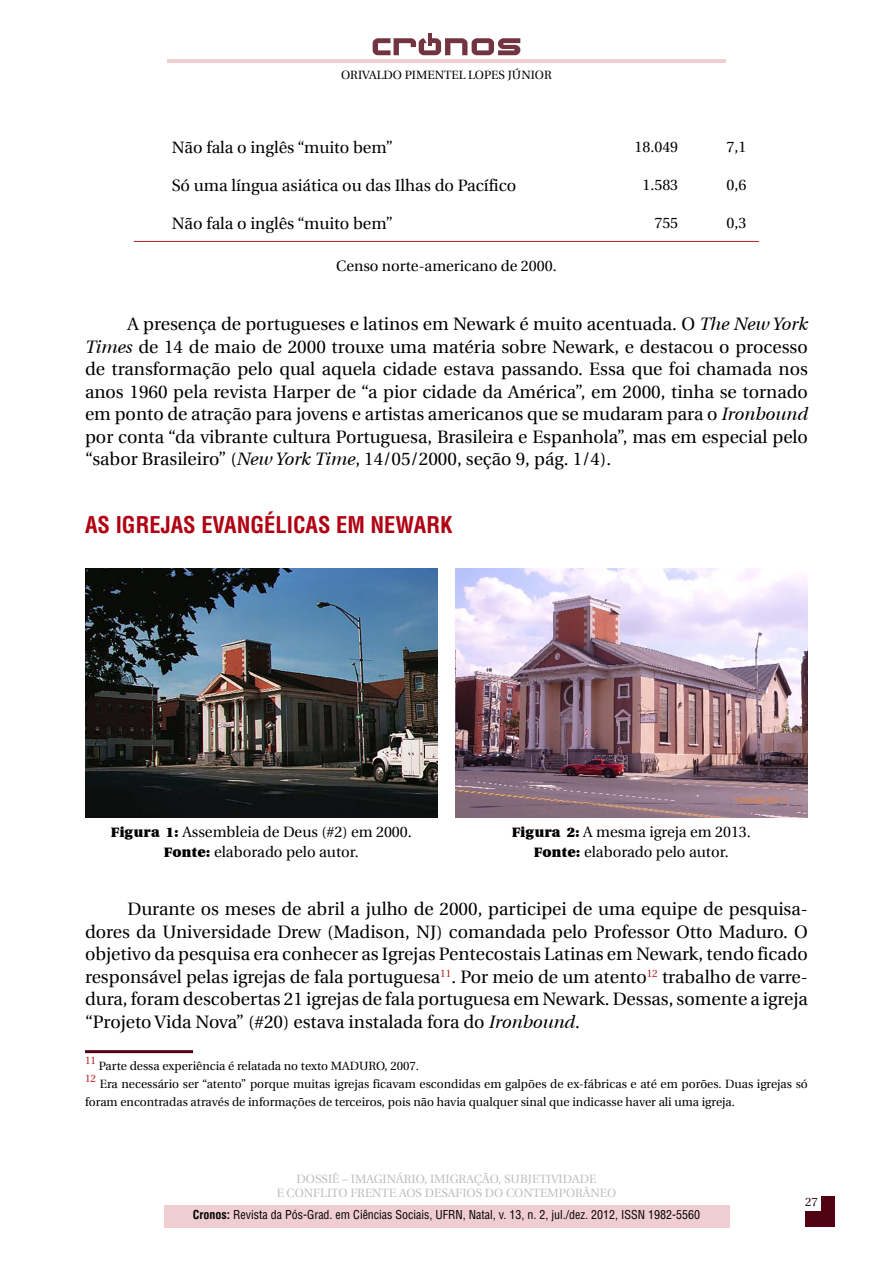
<style>
.page{position:relative;width:893px;height:1263px;background:#fff}
.page>*{position:absolute;margin:0;border:0;box-sizing:border-box;transform-origin:0 0}
.t1{font:700 condensed 22.5px "Helvetica LT Std";color:#b00212}
.t2{font:18px/22.5px "Utopia";color:#000;text-align:justify}
.t3{font:16.5px "Utopia";color:#000}
.t4{font:15px/19.5px "Utopia";color:#000;text-align:center}
.t5{font:12px/18px "Utopia";color:#000}
.t6{font:condensed 12px "Helvetica LT Std";color:#000}
.t7{font:12px/14.4px "Utopia";color:#bcbec0;text-align:center}
.t8{font:12px "Utopia";color:#2c0212}
.t9{font:10.5px "Utopia";color:#b01f24}
.s1{font-style:italic}
.s2{font-weight:700}
</style>
<div class="page">
<hr style="left:428px;top:33px;width:4px;height:13px;background:#733441">
<svg style="left:373px;top:38px;width:147px;height:17px"></svg>
<hr style="left:167px;top:59px;width:559px;height:4px;background:#efcdd0">
<div style="left:164px;top:1205px;width:565px;height:22px;background:#efcdd0"></div>
<div style="left:805px;top:1196px;width:30px;height:31px;background:#500212"></div>
<div style="left:796px;top:1189px;width:24px;height:22px;background:#fff"></div>
<hr style="left:134px;top:241px;width:472px;height:1px;background:#b01f24">
<hr style="left:606px;top:241px;width:85px;height:1px;background:#b01f24">
<hr style="left:691px;top:241px;width:68px;height:1px;background:#b01f24">
<img style="left:85px;top:568px;width:353px;height:250px">
<img style="left:455px;top:568px;width:353px;height:250px">
<hr style="left:85px;top:1050px;width:108px;height:3px;background:#500212">
<p class="t5" style="left:341px;top:66px;width:212px">ORIVALDO PIMENTEL LOPES JÚNIOR</p>
<p class="t3" style="left:172px;top:138px;width:223px">Não fala o inglês “muito bem”</p>
<p class="t4" style="left:634px;top:138px;width:45px">18.049</p>
<p class="t4" style="left:726px;top:138px;width:21px">7,1</p>
<p class="t3" style="left:172px;top:176px;width:346px">Só uma língua asiática ou das Ilhas do Pacífico</p>
<p class="t4" style="left:642px;top:176px;width:37px">1.583</p>
<p class="t4" style="left:726px;top:176px;width:21px">0,6</p>
<p class="t3" style="left:172px;top:214px;width:223px">Não fala o inglês “muito bem”</p>
<p class="t4" style="left:654px;top:213px;width:25px">755</p>
<p class="t4" style="left:726px;top:213px;width:21px">0,3</p>
<p class="t4" style="left:336px;top:256px;width:222px">Censo norte-americano de 2000.</p>
<p class="t2" style="left:85px;top:313px;width:724px;text-indent:43px">A presença de portugueses e latinos em Newark é muito acentuada. O <span class="s1">The New York Times</span> de 14 de maio de 2000 trouxe uma matéria sobre Newark, e destacou o processo de transformação pelo qual aquela cidade estava passando. Essa que foi chamada nos anos 1960 pela revista Harper de “a pior cidade da América”, em 2000, tinha se tornado em ponto de atração para jovens e artistas americanos que se mudaram para o <span class="s1">Ironbound </span>por conta “da vibrante cultura Portuguesa, Brasileira e Espanhola”, mas em especial pelo “sabor Brasileiro” (<span class="s1">New York Time</span>, 14/05/2000, seção 9, pág. 1/4).</p>
<p class="t1" style="left:85px;top:510px;width:369px">AS IGREJAS EVANGÉLICAS EM NEWARK</p>
<p class="t4" style="left:111px;top:822px;width:302px"><span class="s2">Figura 1:</span> Assembleia de Deus (#2) em 2000.<br><span class="s2">Fonte:</span> elaborado pelo autor.</p>
<p class="t4" style="left:512px;top:822px;width:240px"><span class="s2">Figura 2:</span> A mesma igreja em 2013.<br><span class="s2">Fonte:</span> elaborado pelo autor.</p>
<p class="t2" style="left:85px;top:898px;width:724px;text-indent:43px">Durante os meses de abril a julho de 2000, participei de uma equipe de pesquisa&shy;dores da Universidade Drew (Madison, NJ) comandada pelo Professor Otto Maduro. O objetivo da pesquisa era conhecer as Igrejas Pentecostais Latinas em Newark, tendo ficado responsável pelas igrejas de fala portuguesa<sup>11</sup>. Por meio de um atento<sup>12</sup> trabalho de varre&shy;dura, foram descobertas 21 igrejas de fala portuguesa em Newark. Dessas, somente a igreja “Projeto Vida Nova” (#20) estava instalada fora do <span class="s1">Ironbound</span>.</p>
<p class="t9" style="left:85px;top:1054px;width:13px">11</p>
<p class="t5" style="left:99px;top:1057px;width:322px">Parte dessa experiência é relatada no texto MADURO, 2007.</p>
<p class="t9" style="left:85px;top:1072px;width:13px">12</p>
<p class="t5" style="left:85px;top:1075px;width:724px;text-indent:15px">Era necessário ser “atento” porque muitas igrejas ficavam escondidas em galpões de ex-fábricas e até em porões. Duas igrejas só foram encontradas através de informações de terceiros, pois não havia qualquer sinal que indicasse haver ali uma igreja.</p>
<p class="t7" style="left:277px;top:1172px;width:341px">DOSSIÊ – IMAGINÁRIO, IMIGRAÇÃO, SUBJETIVIDADE<br>E CONFLITO FRENTE AOS DESAFIOS DO CONTEMPORÂNEO</p>
<p class="t6" style="left:193px;top:1207px;width:509px"><span class="s2">Cronos:</span> Revista da Pós-Grad. em Ciências Sociais, UFRN, Natal, v. 13, n. 2, jul./dez. 2012, ISSN 1982-5560</p>
<p class="t8" style="left:805px;top:1195px;width:14px">27</p>
</div>
